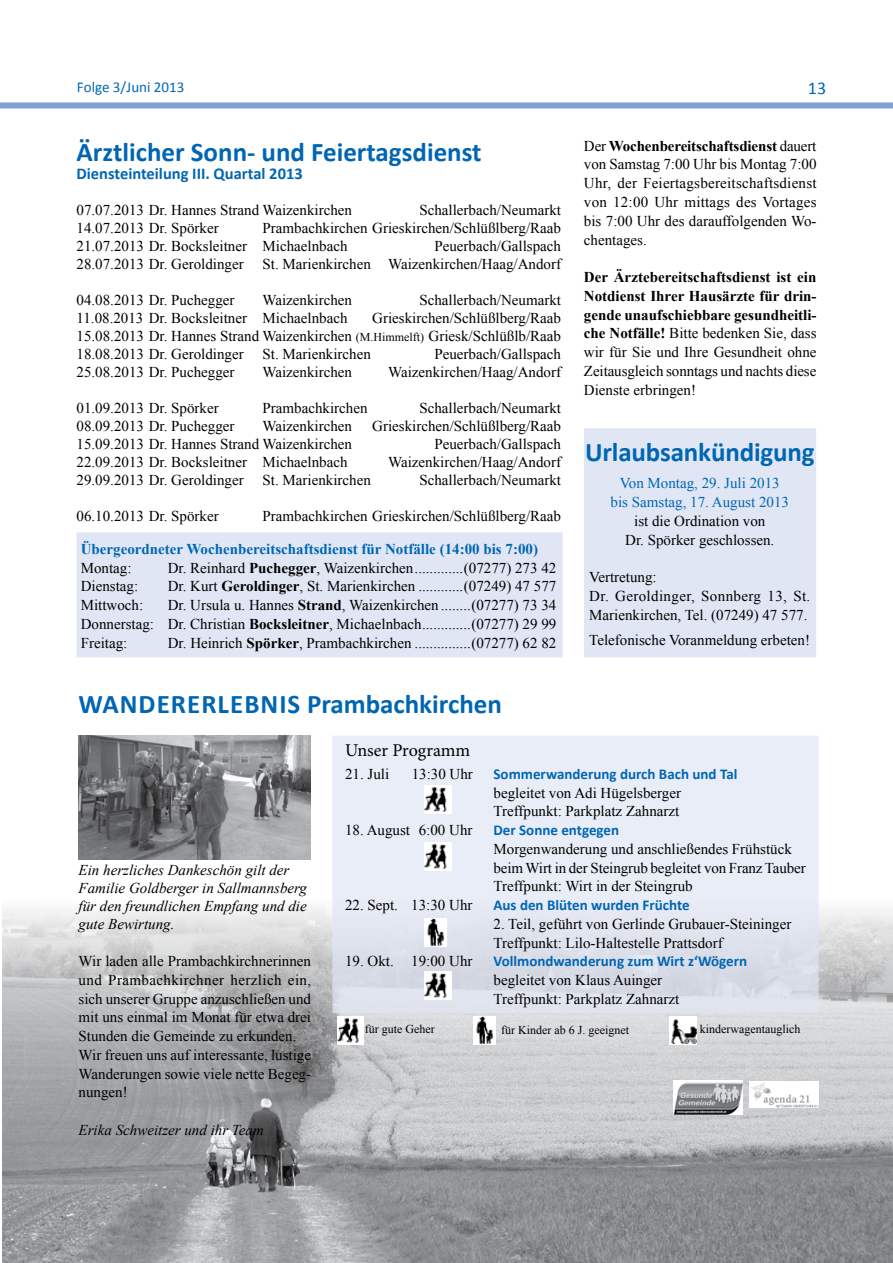
<style>
.page{position:relative;width:893px;height:1263px;background:#fff}
.page>*{position:absolute;margin:0;border:0;box-sizing:border-box;transform-origin:0 0}
.t1{font:700 27px "Calibri";color:#0066b3}
.t2{font:18px "Minion Pro";color:#000}
.t3{font:18px "Calibri";color:#0066b3}
.t4{font:700 16.5px "Calibri";color:#0066b3}
.t5{font:15px/18.8px "Times New Roman";color:#000}
.t6{font:700 15px/18.8px "Times New Roman";color:#000;text-align:justify}
.t7{font:italic 15px/18px "Times New Roman";color:#000}
.t8{font:700 15px "Calibri";color:#0066b3}
.t9{font:700 15px "Times New Roman";color:#0066b3}
.t10{font:15px/18.8px "Times New Roman";color:#0066b3;text-align:center}
.t11{font:15px "Calibri";color:#0066b3}
.t12{font:12px "Times New Roman";color:#000}
.s1{font-size:12px}
.s2{font-weight:700}
.s3{font-weight:400}
</style>
<div class="page">
<div style="left:0;top:102px;width:893px;height:6px;background:#80a0d3"></div>
<div style="left:76px;top:532px;width:487px;height:125px;background:#e1e6f4;border:2px solid #e1e6f4"></div>
<div style="left:584px;top:428px;width:232px;height:229px;background:#e1e6f4"></div>
<img style="left:2px;top:906px;width:891px;height:357px">
<div style="left:332px;top:736px;width:487px;height:277px;background:linear-gradient(to bottom,#eef2fc,#dbdfe9);border:2px solid #e1e6f4"></div>
<img style="left:474px;top:1016px;width:22px;height:28px">
<img style="left:669px;top:1016px;width:27px;height:28px">
<img style="left:337px;top:1016px;width:26px;height:28px">
<img style="left:750px;top:1081px;width:68px;height:26px">
<img style="left:674px;top:1081px;width:69px;height:34px">
<img style="left:425px;top:918px;width:22px;height:29px">
<img style="left:425px;top:842px;width:26px;height:28px">
<img style="left:79px;top:736px;width:231px;height:123px">
<img style="left:425px;top:785px;width:26px;height:28px">
<img style="left:425px;top:972px;width:26px;height:28px">
<p class="t11" style="left:77px;top:78px;width:109px">Folge 3/Juni 2013</p>
<p class="t3" style="left:808px;top:77px;width:20px">13</p>
<h1 class="t1" style="left:76px;top:134px;width:407px">Ärztlicher Sonn- und Feiertagsdienst</h1>
<p class="t4" style="left:76px;top:163px;width:228px">Diensteinteilung III. Quartal 2013</p>
<p class="t5" style="left:76px;top:201px;width:277px">07.07.2013 Dr. Hannes Strand Waizenkirchen</p>
<p class="t5" style="left:419px;top:201px;width:143px">Schallerbach/Neumarkt</p>
<p class="t5" style="left:76px;top:219px;width:144px">14.07.2013 Dr. Spörker</p>
<p class="t5" style="left:76px;top:219px;width:486px;line-height:18px;text-indent:186px">Prambachkirchen Grieskirchen/Schlüßlberg/Raab<br>21.07.2013 Dr. Bocksleitner Michaelnbach</p>
<p class="t5" style="left:76px;top:237px;width:486px;line-height:18px;text-align:right">Peuerbach/Gallspach<br>28.07.2013 Dr. Geroldinger St. Marienkirchen Waizenkirchen/Haag/Andorf</p>
<p class="t5" style="left:76px;top:291px;width:160px">04.08.2013 Dr. Puchegger</p>
<p class="t5" style="left:262px;top:291px;width:91px">Waizenkirchen</p>
<p class="t5" style="left:419px;top:291px;width:143px">Schallerbach/Neumarkt</p>
<p class="t5" style="left:76px;top:309px;width:272px">11.08.2013 Dr. Bocksleitner Michaelnbach</p>
<p class="t5" style="left:76px;top:309px;width:486px;line-height:18px;text-align:justify;text-indent:296px">Grieskirchen/Schlüßlberg/Raab 15.08.2013 Dr. Hannes Strand Waizenkirchen <span class="s1">(M.Himmelft)</span> Griesk/Schlüßlb/Raab 18.08.2013 Dr. Geroldinger St. Marienkirchen</p>
<p class="t5" style="left:434px;top:345px;width:128px">Peuerbach/Gallspach</p>
<p class="t5" style="left:77px;top:363px;width:160px">25.08.2013 Dr. Puchegger</p>
<p class="t5" style="left:263px;top:363px;width:91px">Waizenkirchen</p>
<p class="t5" style="left:388px;top:363px;width:174px">Waizenkirchen/Haag/Andorf</p>
<p class="t5" style="left:77px;top:399px;width:144px">01.09.2013 Dr. Spörker</p>
<p class="t5" style="left:263px;top:399px;width:106px">Prambachkirchen</p>
<p class="t5" style="left:419px;top:399px;width:143px">Schallerbach/Neumarkt</p>
<p class="t5" style="left:77px;top:417px;width:160px">08.09.2013 Dr. Puchegger</p>
<p class="t5" style="left:263px;top:417px;width:91px">Waizenkirchen</p>
<p class="t5" style="left:372px;top:417px;width:190px">Grieskirchen/Schlüßlberg/Raab</p>
<p class="t5" style="left:77px;top:435px;width:277px">15.09.2013 Dr. Hannes Strand Waizenkirchen</p>
<p class="t5" style="left:434px;top:435px;width:128px">Peuerbach/Gallspach</p>
<p class="t5" style="left:77px;top:453px;width:272px">22.09.2013 Dr. Bocksleitner Michaelnbach</p>
<p class="t5" style="left:388px;top:453px;width:174px">Waizenkirchen/Haag/Andorf</p>
<p class="t5" style="left:77px;top:471px;width:296px">29.09.2013 Dr. Geroldinger St. Marienkirchen</p>
<p class="t5" style="left:419px;top:471px;width:143px">Schallerbach/Neumarkt</p>
<p class="t5" style="left:77px;top:507px;width:144px">06.10.2013 Dr. Spörker</p>
<p class="t5" style="left:263px;top:507px;width:300px">Prambachkirchen Grieskirchen/Schlüßlberg/Raab</p>
<p class="t9" style="left:81px;top:538px;width:459px">Übergeordneter Wochenbereitschaftsdienst für Notfälle (14:00 bis 7:00)</p>
<p class="t5" style="left:81px;top:558px;width:52px">Montag:</p>
<p class="t5" style="left:168px;top:558px;width:390px">Dr. Reinhard <span class="s2">Puchegger</span>, Waizenkirchen.............(07277) 273 42</p>
<p class="t5" style="left:81px;top:577px;width:59px">Dienstag:</p>
<p class="t5" style="left:168px;top:577px;width:390px">Dr. Kurt <span class="s2">Geroldinger</span>, St. Marienkirchen ............(07249) 47 577</p>
<p class="t5" style="left:81px;top:595px;width:64px">Mittwoch:</p>
<p class="t5" style="left:81px;top:595px;width:477px;text-align:justify;text-indent:87px">Dr. Ursula u. Hannes <span class="s2">Strand</span>, Waizenkirchen ........(07277) 73 34<br>Donnerstag: Dr. Christian <span class="s2">Bocksleitner</span>, Michaelnbach.............(07277) 29 99<br>Freitag:</p>
<p class="t5" style="left:168px;top:633px;width:390px">Dr. Heinrich <span class="s2">Spörker</span>, Prambachkirchen ...............(07277) 62 82</p>
<h1 class="t1" style="left:79px;top:687px;width:76px">Wandererleb</h1>
<h1 class="t1" style="left:261px;top:687px;width:243px">nis Prambachkirchen</h1>
<p class="t5" style="left:584px;top:136px;width:234px;text-align:justify">Der <span class="s2">Wochenbereitschaftsdienst</span> dauert von Samstag 7:00 Uhr bis Montag 7:00<br>Uhr, der Feiertagsbereitschaftsdienst von 12:00 Uhr mittags des Vortages bis 7:00 Uhr des darauffolgenden Wo&shy;chentages.</p>
<p class="t6" style="left:584px;top:267px;width:234px">Der Ärztebereitschaftsdienst ist ein Notdienst Ihrer Hausärzte für drin&shy;gende unaufschiebbare gesundheitli&shy;che Notfälle! <span class="s3">Bitte bedenken Sie, dass wir für Sie und Ihre Gesundheit ohne Zeitausgleich sonntags und nachts diese Dienste erbringen!</span></p>
<h1 class="t1" style="left:585px;top:435px;width:231px">Urlaubsankündigung</h1>
<p class="t10" style="left:611px;top:474px;width:180px">Von Montag, 29. Juli 2013 bis Samstag, 17. August 2013</p>
<p class="t5" style="left:625px;top:511px;width:151px;text-align:center">ist die Ordination von<br>Dr. Spörker geschlossen.</p>
<p class="t5" style="left:589px;top:567px;width:223px">Vertretung:<br>Dr. Geroldinger, Sonnberg 13, St.<br>Marienkirchen, Tel. (07249) 47 577.</p>
<p class="t5" style="left:589px;top:630px;width:222px">Telefonische Voranmeldung erbeten!</p>
<p class="t7" style="left:79px;top:860px;width:230px">Ein herzliches Dankeschön gilt der<br>Familie Goldberger in Sallmannsberg für den freundlichen Empfang und die gute Bewirtung.</p>
<p class="t5" style="left:79px;top:951px;width:234px">Wir laden alle Prambachkirchnerinnen und Prambachkirchner herzlich ein, sich unserer Gruppe anzuschließen und mit uns einmal im Monat für etwa drei Stunden die Gemeinde zu erkunden.<br>Wir freuen uns auf interessante, lustige Wanderungen sowie viele nette Begeg&shy;nungen!</p>
<p class="t7" style="left:79px;top:1120px;width:187px">Erika Schweitzer und ihr Team</p>
<p class="t2" style="left:345px;top:738px;width:127px">Unser Programm</p>
<p class="t5" style="left:345px;top:764px;width:46px">21. Juli</p>
<p class="t5" style="left:412px;top:764px;width:63px">13:30 Uhr</p>
<p class="t8" style="left:493px;top:764px;width:245px">Sommerwanderung durch Bach und Tal</p>
<p class="t5" style="left:493px;top:783px;width:189px">begleitet von Adi Hügelsberger<br>Treffpunkt: Parkplatz Zahnarzt</p>
<p class="t5" style="left:345px;top:820px;width:129px">18. August 6:00 Uhr</p>
<p class="t8" style="left:493px;top:820px;width:127px">Der Sonne entgegen</p>
<p class="t5" style="left:493px;top:839px;width:314px">Morgenwanderung und anschließendes Frühstück beim Wirt in der Steingrub begleitet von Franz Tauber<br>Treffpunkt: Wirt in der Steingrub</p>
<p class="t5" style="left:345px;top:895px;width:129px">22. Sept. 13:30 Uhr</p>
<p class="t8" style="left:493px;top:895px;width:198px">Aus den Blüten wurden Früchte</p>
<p class="t5" style="left:493px;top:914px;width:299px">2. Teil, geführt von Gerlinde Grubauer-Steininger<br>Treffpunkt: Lilo-Haltestelle Prattsdorf</p>
<p class="t5" style="left:345px;top:952px;width:129px">19. Okt. 19:00 Uhr</p>
<p class="t8" style="left:493px;top:952px;width:255px">Vollmondwanderung zum Wirt z‘Wögern</p>
<p class="t5" style="left:493px;top:970px;width:187px">begleitet von Klaus Auinger<br>Treffpunkt: Parkplatz Zahnarzt</p>
<p class="t12" style="left:365px;top:1021px;width:71px">für gute Geher</p>
<p class="t12" style="left:501px;top:1021px;width:129px">für Kinder ab 6 J. geeignet</p>
<p class="t12" style="left:700px;top:1021px;width:102px">kinderwagentauglich</p>
</div>
